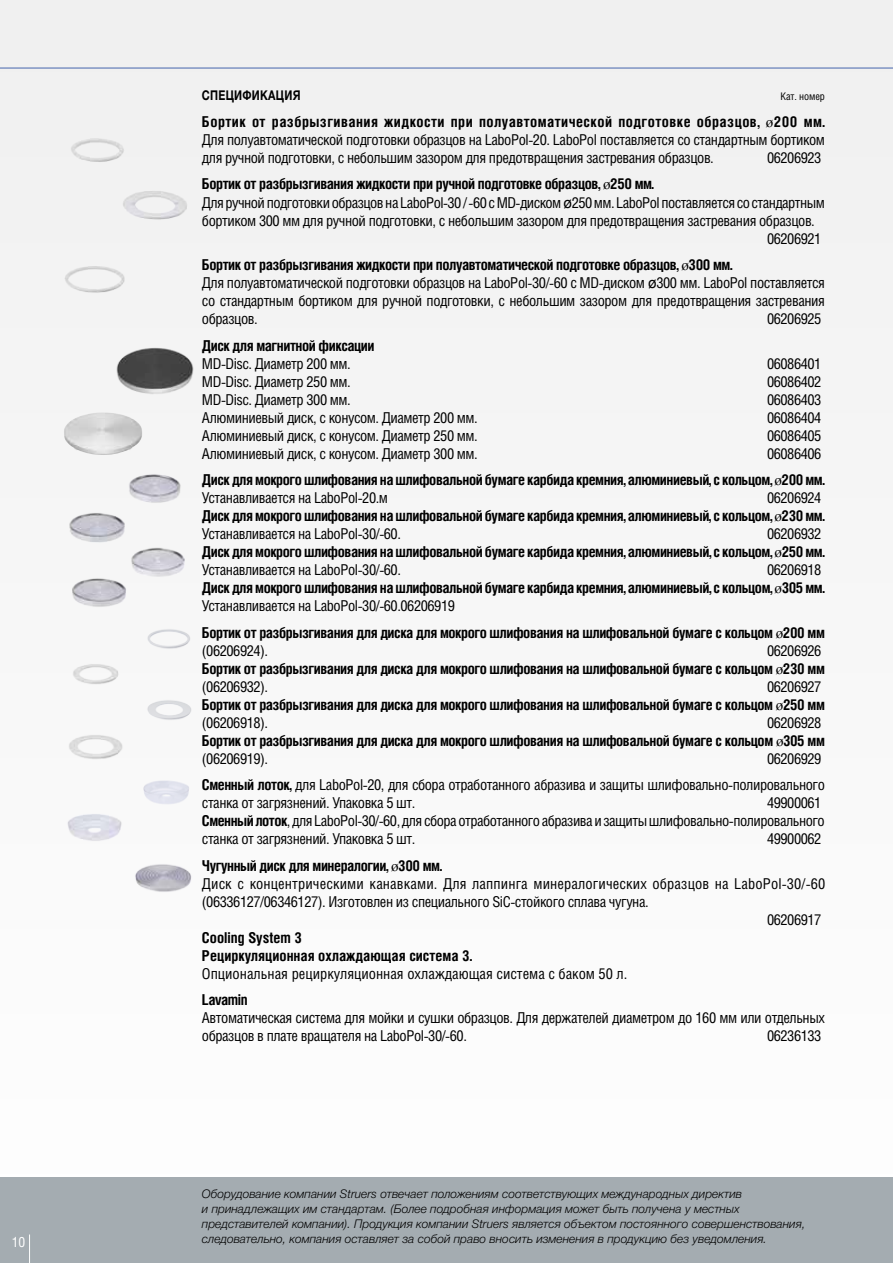
<style>
.page{position:relative;width:893px;height:1263px;background:#fff}
.page>*{position:absolute;margin:0;border:0;box-sizing:border-box;transform-origin:0 0}
.t1{font:15px/18px "Helios Cond C";letter-spacing:-.03em;color:#000}
.t2{font:700 15px/18px "Helios Cond C";letter-spacing:-.03em;color:#000}
.t3{font:15px "Helios Cond C";letter-spacing:.01em;color:#000}
.t4{font:15px "Helios Cond C";color:#000}
.t5{font:700 15px/18px "Helios Cond C";color:#000}
.t6{font:700 13.5px "Helvetica Neue Cyr";letter-spacing:.025em;color:#000;scale:.8 1}
.t7{font:condensed 13.5px "Helvetica LT Std";color:#fff}
.t8{font:italic 300 12px/15px "Helvetica Neue Cyr";color:#000}
.t9{font:10.5px "Helios Cond C";letter-spacing:-.01em;color:#000}
.s1{font-weight:700}
.s2{font-family:"Times New Roman"}
.s3{font-family:"Times New Roman";font-weight:400}
.s4{font-family:"Arial"}
.s5{font-weight:400}
</style>
<div class="page">
<div style="left:0;top:0;width:893px;height:1174px;background:#f7f7f7"></div>
<div style="left:0;top:1178px;width:893px;height:85px;background:#a4acb1"></div>
<hr style="left:0;top:68px;width:893px;height:1px;background:#4565ad">
<svg style="left:29px;top:1234px;width:1px;height:29px"></svg>
<img style="left:123px;top:191px;width:64px;height:29px">
<img style="left:71px;top:138px;width:53px;height:24px">
<img style="left:64px;top:266px;width:61px;height:27px">
<img style="left:116px;top:347px;width:78px;height:47px">
<img style="left:64px;top:412px;width:78px;height:43px">
<img style="left:69px;top:513px;width:48px;height:30px">
<img style="left:72px;top:578px;width:53px;height:29px">
<img style="left:108px;top:451px;width:73px;height:78px">
<img style="left:117px;top:529px;width:68px;height:68px">
<img style="left:143px;top:781px;width:46px;height:23px">
<img style="left:68px;top:814px;width:54px;height:27px">
<img style="left:135px;top:864px;width:56px;height:28px">
<img style="left:147px;top:629px;width:43px;height:20px">
<img style="left:73px;top:664px;width:45px;height:20px">
<img style="left:147px;top:700px;width:44px;height:20px">
<img style="left:69px;top:735px;width:53px;height:24px">
<p class="t7" style="left:12px;top:1234px;width:15px">10</p>
<p class="t6" style="left:202px;top:87px;width:125px">СПЕЦИФИКАЦИЯ</p>
<p class="t9" style="left:780px;top:89px;width:46px">Кат. номер</p>
<p class="t1" style="left:202px;top:112px;width:624px;text-align:justify"><span class="s1">Бортик от разбрызгивания жидкости при полуавтоматической подготовке образцов,</span> <span class="s2">ø</span><span class="s1">200 мм.<br></span>Для полуавтоматической подготовки образцов на LaboPol-20. LaboPol поставляется со стандартным бортиком для ручной подготовки, с небольшим зазором для предотвращения застревания образцов.</p>
<p class="t1" style="left:767px;top:148px;width:56px">06206923</p>
<p class="t2" style="left:202px;top:175px;width:454px">Бортик от разбрызгивания жидкости при ручной подготовке образцов, <span class="s3">ø</span>250 мм.</p>
<p class="t1" style="left:202px;top:193px;width:624px">Для ручной подготовки образцов на LaboPol-30 / -60 с MD-диском <span class="s4">ø</span>250 мм. LaboPol поставляется со стандартным</p>
<p class="t1" style="left:202px;top:211px;width:614px">бортиком 300 мм для ручной подготовки, с небольшим зазором для предотвращения застревания образцов.</p>
<p class="t1" style="left:767px;top:229px;width:56px">06206921</p>
<p class="t1" style="left:202px;top:255px;width:624px"><span class="s1">Бортик от разбрызгивания жидкости при полуавтоматической подготовке образцов,</span> <span class="s2">ø</span><span class="s1">300 мм.<br></span>Для полуавтоматической подготовки образцов на LaboPol-30/-60 с MD-диском <span class="s4">ø</span>300 мм. LaboPol поставляется со стандартным бортиком для ручной подготовки, с небольшим зазором для предотвращения застревания образцов.</p>
<p class="t1" style="left:767px;top:309px;width:56px">06206925</p>
<p class="t2" style="left:202px;top:336px;width:174px">Диск для магнитной фиксации</p>
<p class="t1" style="left:202px;top:354px;width:150px">MD-Disc. Диаметр 200 мм.</p>
<p class="t1" style="left:767px;top:354px;width:56px">06086401</p>
<p class="t1" style="left:202px;top:372px;width:150px">MD-Disc. Диаметр 250 мм.</p>
<p class="t1" style="left:767px;top:372px;width:56px">06086402</p>
<p class="t1" style="left:202px;top:390px;width:150px">MD-Disc. Диаметр 300 мм.</p>
<p class="t1" style="left:767px;top:390px;width:56px">06086403</p>
<p class="t1" style="left:202px;top:408px;width:277px">Алюминиевый диск, с конусом. Диаметр 200 мм.</p>
<p class="t1" style="left:767px;top:408px;width:56px">06086404</p>
<p class="t1" style="left:202px;top:426px;width:277px">Алюминиевый диск, с конусом. Диаметр 250 мм.</p>
<p class="t1" style="left:767px;top:426px;width:56px">06086405</p>
<p class="t1" style="left:202px;top:444px;width:277px">Алюминиевый диск, с конусом. Диаметр 300 мм.</p>
<p class="t2" style="left:202px;top:439px;width:624px;line-height:26.5px;text-align:right"><span class="s5">06086406<br></span>Диск для мокрого шлифования на шлифовальной бумаге карбида кремния, алюминиевый, с кольцом, <span class="s3">ø</span>200 мм.</p>
<p class="t1" style="left:202px;top:488px;width:188px">Устанавливается на LaboPol-20.м</p>
<p class="t2" style="left:202px;top:488px;width:624px;text-indent:565px"><span class="s5">06206924<br></span>Диск для мокрого шлифования на шлифовальной бумаге карбида кремния, алюминиевый, с кольцом, <span class="s3">ø</span>230 мм.<br><span class="s5">Устанавливается на LaboPol-30/-60.</span></p>
<p class="t2" style="left:202px;top:524px;width:624px;text-indent:565px"><span class="s5">06206932<br></span>Диск для мокрого шлифования на шлифовальной бумаге карбида кремния, алюминиевый, с кольцом, <span class="s3">ø</span>250 мм.<br><span class="s5">Устанавливается на LaboPol-30/-60.</span></p>
<p class="t2" style="left:202px;top:560px;width:624px;text-indent:565px"><span class="s5">06206918<br></span>Диск для мокрого шлифования на шлифовальной бумаге карбида кремния, алюминиевый, с кольцом, <span class="s3">ø</span>305 мм.<br><span class="s5">Устанавливается на LaboPol-30/-60.06206919</span></p>
<p class="t2" style="left:202px;top:623px;width:624px">Бортик от разбрызгивания для диска для мокрого шлифования на шлифовальной бумаге с кольцом <span class="s3">ø</span>200 мм <span class="s5">(06206924).</span></p>
<p class="t2" style="left:202px;top:641px;width:624px;text-indent:565px"><span class="s5">06206926<br></span>Бортик от разбрызгивания для диска для мокрого шлифования на шлифовальной бумаге с кольцом <span class="s3">ø</span>230 мм <span class="s5">(06206932).</span></p>
<p class="t2" style="left:202px;top:677px;width:624px;text-indent:565px"><span class="s5">06206927<br></span>Бортик от разбрызгивания для диска для мокрого шлифования на шлифовальной бумаге с кольцом <span class="s3">ø</span>250 мм <span class="s5">(06206918).</span></p>
<p class="t2" style="left:202px;top:713px;width:624px;text-indent:565px"><span class="s5">06206928<br></span>Бортик от разбрызгивания для диска для мокрого шлифования на шлифовальной бумаге с кольцом <span class="s3">ø</span>305 мм <span class="s5">(06206919).</span></p>
<p class="t1" style="left:202px;top:745px;width:624px;line-height:26.5px;text-align:right">06206929<br><span class="s1">Сменный лоток,</span> для LaboPol-20, для сбора отработанного абразива и защиты шлифовально-полировального</p>
<p class="t1" style="left:202px;top:793px;width:215px">станка от загрязнений. Упаковка 5 шт.</p>
<p class="t1" style="left:202px;top:793px;width:624px;text-indent:565px">49900061<br><span class="s1">Сменный лоток</span>, для LaboPol-30/-60, для сбора отработанного абразива и защиты шлифовально-полировального станка от загрязнений. Упаковка 5 шт.</p>
<p class="t1" style="left:767px;top:829px;width:56px">49900062</p>
<p class="t2" style="left:202px;top:856px;width:242px">Чугунный диск для минералогии, <span class="s3">ø</span>300 мм.</p>
<p class="t3" style="left:202px;top:874px;width:625px">Диск с концентрическими канавками. Для лаппинга минералогических образцов на LaboPol-30/-60</p>
<p class="t1" style="left:202px;top:892px;width:448px">(06336127/06346127). Изготовлен из специального SiC-стойкого сплава чугуна.</p>
<p class="t1" style="left:767px;top:910px;width:56px">06206917</p>
<p class="t5" style="left:202px;top:928px;width:272px">Cooling System 3<br>Рециркуляционная охлаждающая система 3.</p>
<p class="t4" style="left:202px;top:964px;width:427px">Опциональная рециркуляционная охлаждающая система с баком 50 л.</p>
<p class="t2" style="left:202px;top:990px;width:47px">Lavamin</p>
<p class="t1" style="left:202px;top:1008px;width:624px">Автоматическая система для мойки и сушки образцов. Для держателей диаметром до 160 мм или отдельных образцов в плате вращателя на LaboPol-30/-60.</p>
<p class="t1" style="left:767px;top:1026px;width:56px">06236133</p>
<p class="t8" style="left:202px;top:1187px;width:605px">Оборудование компании Struers отвечает положениям соответствующих международных директив<br>и принадлежащих им стандартам. (Более подробная информация может быть получена у местных представителей компании). Продукция компании Struers является объектом постоянного совершенствования, следовательно, компания оставляет за собой право вносить изменения в продукцию без уведомления.</p>
</div>
